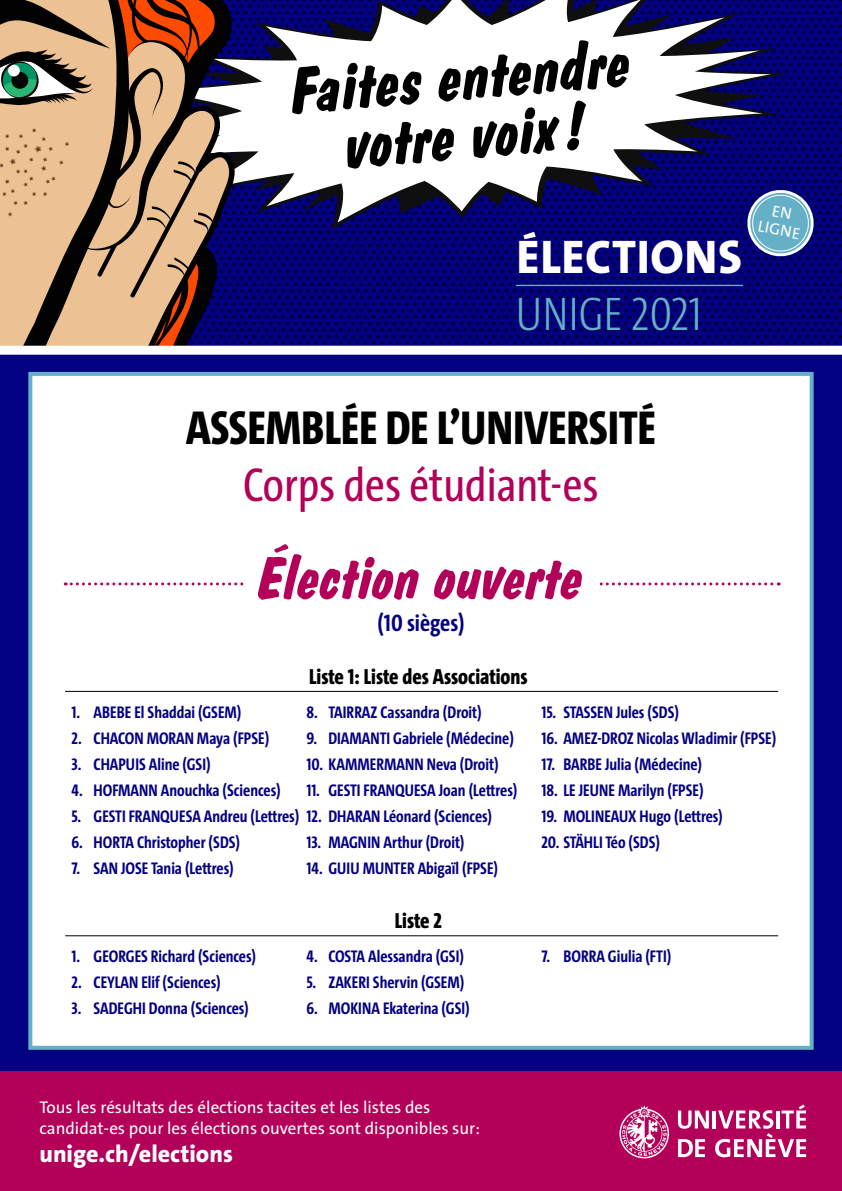
<style>
.page{position:relative;width:842px;height:1191px;background:#040082}
.page>*{position:absolute;margin:0;border:0;box-sizing:border-box;transform-origin:0 0}
.t1{font:700 65.4px/59.1px "Dom Diagonal BT";color:#000;text-align:center}
.t2{font:700 60px "Dom Diagonal BT";color:#b30059}
.t3{font:800 48px "The Sans Cd LF8";color:#000}
.t4{font:48px "The Sans Cd LF5 Plain";color:#b30059}
.t5{font:800 47.5px "The Sans Os F";letter-spacing:.015em;color:#fff}
.t6{font:300 47.5px "The Sans Cd LF3";color:#65b0c7}
.t7{font:800 24px "The Sans Os F";color:#fff}
.t8{font:700 24px "The Sans Cd LF7";color:#040082}
.t9{font:800 22px "The Sans Cd LF8";color:#000}
.t10{font:700 17px "The Sans Cd LF7";color:#040082}
.t11{font:17px/20.4px "The Sans Os F";color:#fff}
.t12{font:16.1px/17.5px "The Sans Os F";color:#fff;text-align:center}
</style>
<div class="page">
<div style="left:28px;top:372px;width:786px;height:677px;background:#fff;border:4px solid #65b0c7"></div>
<svg style="left:237px;top:230px;width:184px;height:116px"></svg>
<svg style="left:422px;top:0;width:420px;height:346px"></svg>
<svg style="left:240px;top:0;width:549px;height:230px"></svg>
<svg style="left:232px;top:0;width:539px;height:222px;fill:#fff"></svg>
<svg style="left:214px;top:57px;width:23px;height:289px"></svg>
<svg style="left:130px;top:0;width:84px;height:346px;background:#a67857"></svg>
<svg style="left:0;top:0;width:130px;height:346px;background:#b69774"></svg>
<hr style="left:516px;top:285px;width:227px;height:1px;background:#65b0c7">
<svg style="left:743px;top:185px;width:75px;height:73px"></svg>
<div style="left:0;top:1071px;width:842px;height:120px;background:#b30059"></div>
<svg style="left:619px;top:1105px;width:50px;height:53px"></svg>
<svg style="left:678px;top:1110px;width:31px;height:18px"></svg>
<hr style="left:713px;top:1110px;width:3px;height:18px;background:#fff">
<svg style="left:678px;top:1139px;width:27px;height:18px"></svg>
<svg style="left:715px;top:1104px;width:91px;height:53px"></svg>
<div style="left:0;top:346px;width:842px;height:9px;background:#fff"></div>
<hr style="left:65px;top:691px;width:713px;height:1px;background:#000">
<hr style="left:65px;top:935px;width:713px;height:1px;background:#000">
<svg style="left:65px;top:582px;width:714px;height:3px"></svg>
<div style="left:244px;top:552px;width:354px;height:60px;background:#fff"></div>
<h1 class="t1" style="left:288px;top:62px;width:343px;rotate:-5deg">Faites entendre votre voix!</h1>
<h3 class="t5" style="left:516px;top:226px;width:227px">ÉLECTIONS</h3>
<h3 class="t6" style="left:516px;top:283px;width:187px">UNIGE 2021</h3>
<p class="t12" style="left:763px;top:200px;width:44px;rotate:11deg">EN<br>LIGNE</p>
<h3 class="t3" style="left:186px;top:396px;width:471px">ASSEMBLÉE DE L’UNIVERSITÉ</h3>
<h3 class="t4" style="left:243px;top:454px;width:357px">Corps des étudiant-es</h3>
<h2 class="t2" style="left:258px;top:541px;width:328px">Élection ouverte</h2>
<h3 class="t8" style="left:378px;top:607px;width:88px">(10 sièges)</h3>
<p class="t9" style="left:309px;top:662px;width:220px">Liste 1: Liste des Associations</p>
<p class="t10" style="left:306px;top:701px;width:177px">8. TAIRRAZ Cassandra (Droit)</p>
<p class="t10" style="left:306px;top:727px;width:209px">9. DIAMANTI Gabriele (Médecine)</p>
<p class="t10" style="left:306px;top:753px;width:194px">10. KAMMERMANN Neva (Droit)</p>
<p class="t10" style="left:306px;top:779px;width:212px">11. GESTI FRANQUESA Joan (Lettres)</p>
<p class="t10" style="left:306px;top:831px;width:160px">13. MAGNIN Arthur (Droit)</p>
<p class="t10" style="left:306px;top:857px;width:193px">14. GUIU MUNTER Abigaïl (FPSE)</p>
<p class="t10" style="left:72px;top:701px;width:171px">1. ABEBE El Shaddai (GSEM)</p>
<p class="t10" style="left:72px;top:727px;width:199px">2. CHACON MORAN Maya (FPSE)</p>
<p class="t10" style="left:72px;top:753px;width:141px">3. CHAPUIS Aline (GSI)</p>
<p class="t10" style="left:72px;top:779px;width:211px">4. HOFMANN Anouchka (Sciences)</p>
<p class="t10" style="left:72px;top:805px;width:422px">5. GESTI FRANQUESA Andreu (Lettres) 12. DHARAN Léonard (Sciences)</p>
<p class="t10" style="left:72px;top:831px;width:170px">6. HORTA Christopher (SDS)</p>
<p class="t10" style="left:72px;top:857px;width:164px">7. SAN JOSE Tania (Lettres)</p>
<p class="t10" style="left:72px;top:945px;width:186px">1. GEORGES Richard (Sciences)</p>
<p class="t10" style="left:72px;top:971px;width:151px">2. CEYLAN Elif (Sciences)</p>
<p class="t10" style="left:72px;top:997px;width:179px">3. SADEGHI Donna (Sciences)</p>
<p class="t9" style="left:395px;top:906px;width:49px">Liste 2</p>
<p class="t10" style="left:306px;top:945px;width:159px">4. COSTA Alessandra (GSI)</p>
<p class="t10" style="left:306px;top:971px;width:159px">5. ZAKERI Shervin (GSEM)</p>
<p class="t10" style="left:306px;top:997px;width:165px">6. MOKINA Ekaterina (GSI)</p>
<p class="t10" style="left:541px;top:701px;width:139px">15. STASSEN Jules (SDS)</p>
<p class="t10" style="left:541px;top:727px;width:236px">16. AMEZ-DROZ Nicolas Wladimir (FPSE)</p>
<p class="t10" style="left:541px;top:753px;width:162px">17. BARBE Julia (Médecine)</p>
<p class="t10" style="left:541px;top:779px;width:164px">18. LE JEUNE Marilyn (FPSE)</p>
<p class="t10" style="left:541px;top:805px;width:183px">19. MOLINEAUX Hugo (Lettres)</p>
<p class="t10" style="left:541px;top:831px;width:120px">20. STÄHLI Téo (SDS)</p>
<p class="t10" style="left:541px;top:945px;width:131px">7. BORRA Giulia (FTI)</p>
<p class="t11" style="left:39px;top:1097px;width:442px">Tous les résultats des élections tacites et les listes des candidat-es pour les élections ouvertes sont disponibles sur:</p>
<h3 class="t7" style="left:39px;top:1138px;width:195px">unige.ch/elections</h3>
</div>
